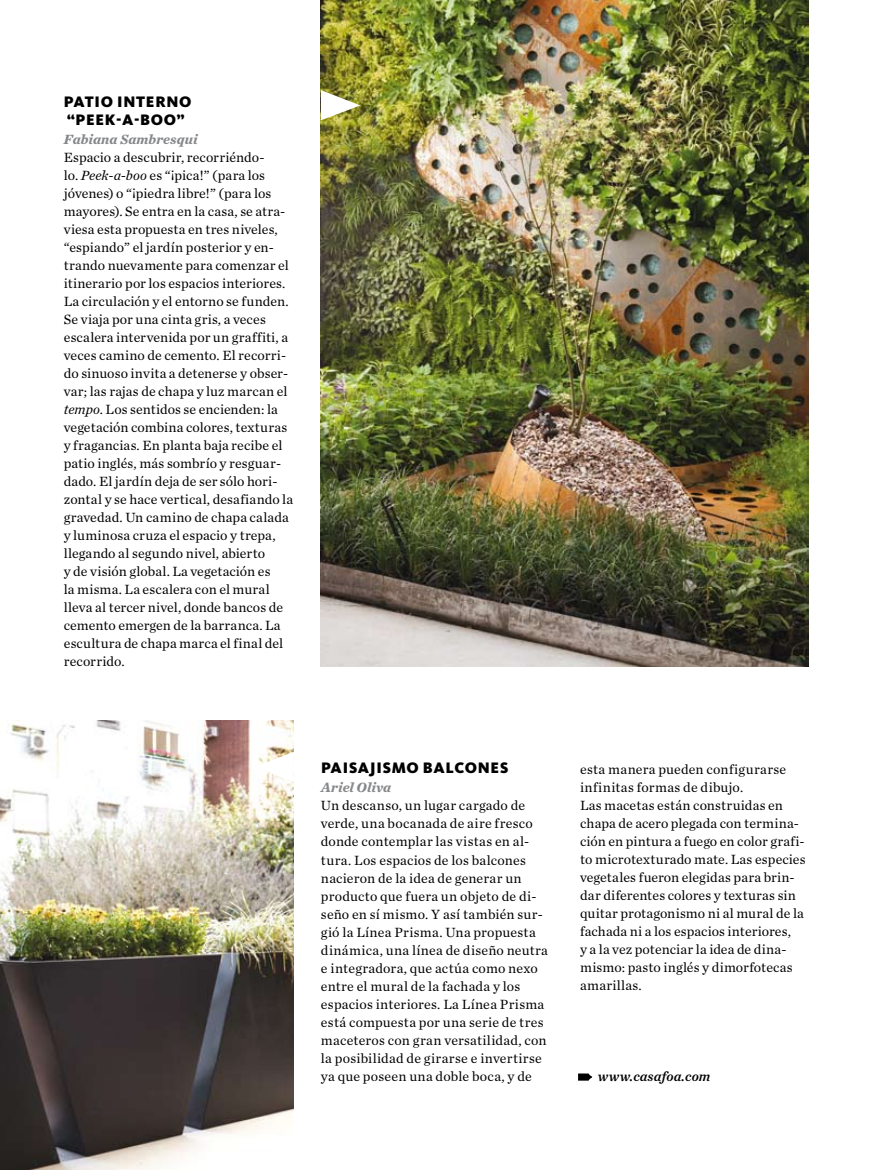
<style>
.page{position:relative;width:872px;height:1170px;background:#fff}
.page>*{position:absolute;margin:0;border:0;box-sizing:border-box;transform-origin:0 0}
.t1{font:900 15.75px/18px "Kievit OT";letter-spacing:.045em;color:#000}
.t2{font:13.95px/18px "Chronicle Text G1";letter-spacing:.01em;color:#000}
.t3{font:italic 700 13.95px "Chronicle Text G1";letter-spacing:.005em;color:#87888a}
.t4{font:italic 13.95px "Chronicle Text G1 Semi";letter-spacing:.01em;color:#000}
.s1{font-style:italic}
</style>
<div class="page">
<img style="left:321px;top:0;width:487px;height:666px">
<img style="left:0;top:720px;width:294px;height:449px">
<svg style="left:254px;top:751px;width:40px;height:30px"></svg>
<svg style="left:578px;top:1073px;width:14px;height:7px"></svg>
<svg style="left:321px;top:90px;width:39px;height:30px"></svg>
<p class="t1" style="left:64px;top:92px;width:129px">PATIO INTERNO “PEEK-A-BOO</p>
<p class="t1" style="left:177px;top:110px;width:9px">”</p>
<p class="t3" style="left:64px;top:128px;width:136px">Fabiana Sambresqui</p>
<p class="t2" style="left:64px;top:148px;width:231px">Espacio a descubrir, recorriéndo-<br>lo. <span class="s1">Peek-a-boo</span> es “¡pica!” (para los jóvenes) o “¡piedra libre!” (para los mayores). Se entra en la casa, se atra&shy;viesa esta propuesta en tres niveles, “espiando” el jardín posterior y en&shy;trando nuevamente para comenzar el itinerario por los espacios interiores.<br>La circulación y el entorno se funden.<br>Se viaja por una cinta gris, a veces escalera intervenida por un graffiti, a veces camino de cemento. El recorri&shy;do sinuoso invita a detenerse y obser&shy;var; las rajas de chapa y luz marcan el <span class="s1">tempo</span>. Los sentidos se encienden: la vegetación combina colores, texturas y fragancias. En planta baja recibe el patio inglés, más sombrío y resguar&shy;dado. El jardín deja de ser sólo hori&shy;zontal y se hace vertical, desafiando la gravedad. Un camino de chapa calada y luminosa cruza el espacio y trepa, llegando al segundo nivel, abierto<br>y de visión global. La vegetación es<br>la misma. La escalera con el mural lleva al tercer nivel, donde bancos de cemento emergen de la barranca. La escultura de chapa marca el final del recorrido.</p>
<p class="t1" style="left:321px;top:758px;width:189px">PAISAJISMO BALCONES</p>
<p class="t3" style="left:321px;top:776px;width:72px">Ariel Oliva</p>
<p class="t2" style="left:321px;top:796px;width:228px">Un descanso, un lugar cargado de verde, una bocanada de aire fresco donde contemplar las vistas en al&shy;tura. Los espacios de los balcones nacieron de la idea de generar un producto que fuera un objeto de di&shy;seño en sí mismo. Y así también sur&shy;gió la Línea Prisma. Una propuesta dinámica, una línea de diseño neutra e integradora, que actúa como nexo entre el mural de la fachada y los espacios interiores. La Línea Prisma está compuesta por una serie de tres maceteros con gran versatilidad, con la posibilidad de girarse e invertirse ya que poseen una doble boca, y de</p>
<p class="t2" style="left:580px;top:760px;width:227px">esta manera pueden configurarse infinitas formas de dibujo.<br>Las macetas están construidas en chapa de acero plegada con termina&shy;ción en pintura a fuego en color grafi&shy;to microtexturado mate. Las especies vegetales fueron elegidas para brin&shy;dar diferentes colores y texturas sin quitar protagonismo ni al mural de la fachada ni a los espacios interiores,<br>y a la vez potenciar la idea de dina&shy;mismo: pasto inglés y dimorfotecas amarillas.</p>
<p class="t4" style="left:598px;top:1064px;width:114px">www.casafoa.com</p>
</div>
